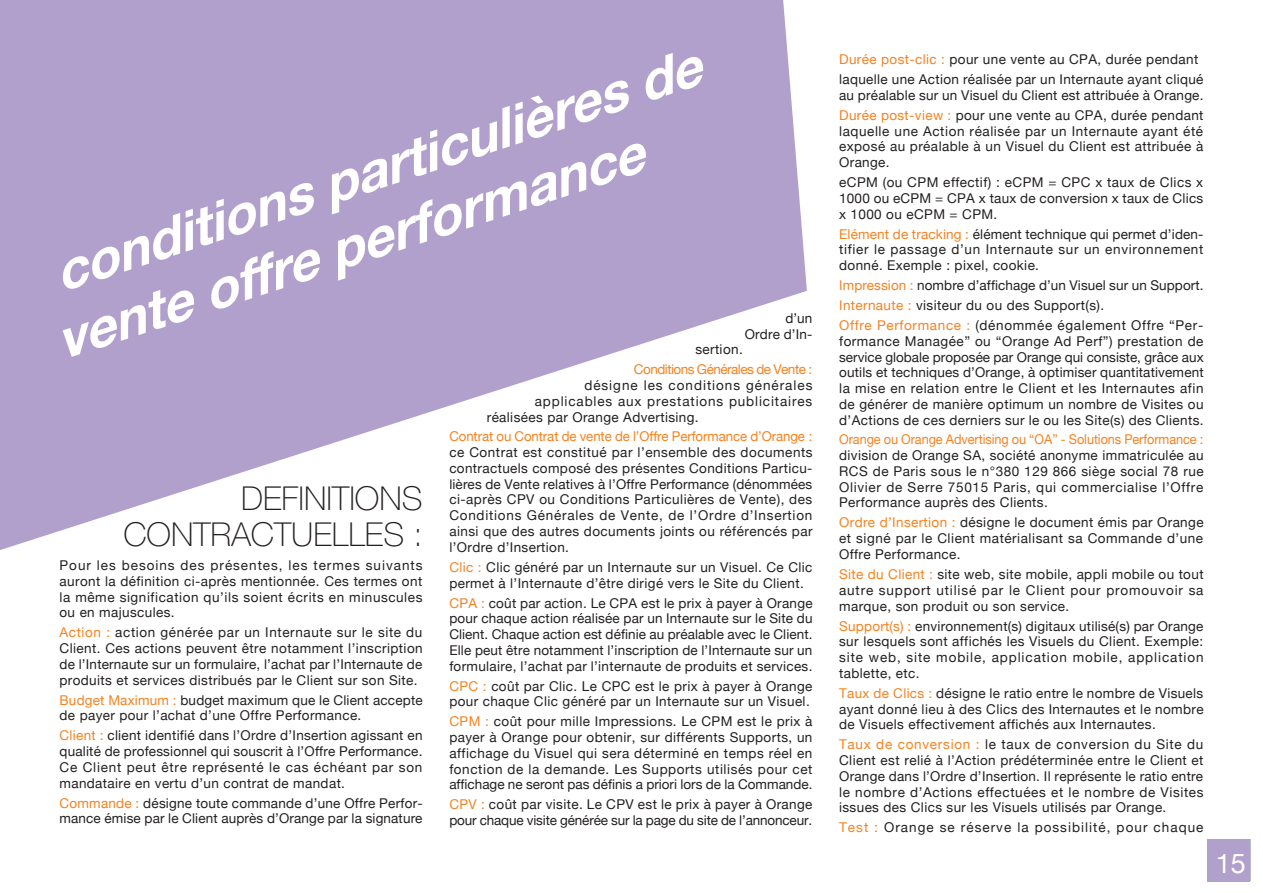
<style>
.page{position:relative;width:1263px;height:893px;background:#fff}
.page>*{position:absolute;margin:0;border:0;box-sizing:border-box;transform-origin:0 0}
.t1{font:italic 700 54px/64.8px "Helvetica Neue";color:#fff}
.t2{font:100 33px/36px "Helvetica Neue LT Std";color:#231f20;text-align:right}
.t3{font:27px "Helvetica Neue";color:#fff}
.t4{font:13.5px/15.8px "Helvetica Neue";letter-spacing:.03em;color:#231f20;text-align:justify}
.t5{font:13.5px/15.8px "Helvetica Neue";letter-spacing:.01em;color:#231f20}
.t6{font:13.5px/15.8px "Helvetica Neue";letter-spacing:-.01em;color:#231f20}
.t7{font:13.5px "Helvetica Neue";letter-spacing:.075em;color:#231f20}
.t8{font:13.5px "Helvetica Neue";letter-spacing:.065em;color:#231f20}
.t9{font:13.5px/20px "Helvetica Neue";letter-spacing:-.035em;color:#f58220;text-align:center}
.s1{color:#231f20}
.s2{color:#fff}
.s3{color:#f58220}
</style>
<div class="page">
<svg style="left:0;top:0;width:807px;height:550px;fill:#b2a0cc"></svg>
<div style="left:1208px;top:839px;width:42px;height:42px;background:#b2a0cc"></div>
<h1 class="t1" style="left:26px;top:248px;width:698px;text-indent:20px;rotate:-18deg">conditions particulières de vente offre performance</h1>
<p class="t5" style="left:745px;top:310px;width:69px;text-align:right">d’un<br>Ordre d’In-</p>
<p class="t9" style="left:634px;top:339px;width:180px"><span class="s1">sertion.<br></span>Conditions Générales de Vente<span class="s2">.</span>:</p>
<p class="t7" style="left:584px;top:377px;width:230px">désigne les conditions générales</p>
<p class="t8" style="left:535px;top:393px;width:279px">applicables aux prestations publicitaires</p>
<p class="t4" style="left:487px;top:409px;width:213px">réalisées par Orange Advertising.</p>
<p class="t4" style="left:449px;top:429px;width:365px"><span class="s3">Contrat ou Contrat de vente de l’Offre Performance d’Orange</span><span class="s2">.</span><span class="s3">: </span>ce Contrat est constitué par l’ensemble des documents contractuels composé des présentes Conditions Particu&shy;lières de Vente relatives à l’Offre Performance (dénommées ci-après CPV ou Conditions Particulières de Vente), des Conditions Générales de Vente, de l’Ordre d’Insertion ainsi que des autres documents joints ou référencés par l’Ordre d’Insertion.</p>
<p class="t4" style="left:449px;top:559px;width:365px"><span class="s3">Clic :</span> Clic généré par un Internaute sur un Visuel. Ce Clic permet à l’Internaute d’être dirigé vers le Site du Client.</p>
<p class="t4" style="left:449px;top:595px;width:365px"><span class="s3">CPA :</span> coût par action. Le CPA est le prix à payer à Orange pour chaque action réalisée par un Internaute sur le Site du Client. Chaque action est définie au préalable avec le Client.<br>Elle peut être notamment l’inscription de l’Internaute sur un formulaire, l’achat par l’internaute de produits et services.</p>
<p class="t4" style="left:449px;top:678px;width:365px"><span class="s3">CPC :</span> coût par Clic. Le CPC est le prix à payer à Orange pour chaque Clic généré par un Internaute sur un Visuel.</p>
<p class="t4" style="left:449px;top:713px;width:365px"><span class="s3">CPM :</span> coût pour mille Impressions. Le CPM est le prix à payer à Orange pour obtenir, sur différents Supports, un affichage du Visuel qui sera déterminé en temps réel en fonction de la demande. Les Supports utilisés pour cet affichage ne seront pas définis a priori lors de la Commande.</p>
<p class="t6" style="left:449px;top:796px;width:365px"><span class="s3">CPV :</span> coût par visite. Le CPV est le prix à payer à Orange pour chaque visite générée sur la page du site de l’annonceur.</p>
<h2 class="t2" style="left:123px;top:480px;width:301px">DEFINITIONS<br>CONTRACTUELLES :</h2>
<p class="t4" style="left:60px;top:557px;width:364px">Pour les besoins des présentes, les termes suivants auront la définition ci-après mentionnée. Ces termes ont la même signification qu’ils soient écrits en minuscules ou en majuscules.</p>
<p class="t4" style="left:60px;top:624px;width:365px"><span class="s3">Action :</span> action générée par un Internaute sur le site du Client. Ces actions peuvent être notamment l’inscription de l’Internaute sur un formulaire, l’achat par l’Internaute de produits et services distribués par le Client sur son Site.</p>
<p class="t4" style="left:60px;top:692px;width:365px"><span class="s3">Budget Maximum :</span> budget maximum que le Client accepte de payer pour l’achat d’une Offre Performance.</p>
<p class="t4" style="left:60px;top:728px;width:364px"><span class="s3">Client :</span> client identifié dans l’Ordre d’Insertion agissant en qualité de professionnel qui souscrit à l’Offre Performance.<br>Ce Client peut être représenté le cas échéant par son mandataire en vertu d’un contrat de mandat.</p>
<p class="t5" style="left:60px;top:795px;width:365px"><span class="s3">Commande :</span> désigne toute commande d’une Offre Perfor&shy;mance émise par le Client auprès d’Orange par la signature</p>
<p class="t4" style="left:839px;top:49px;width:366px;line-height:20px"><span class="s3">Durée post-clic :</span> pour une vente au CPA, durée pendant laquelle une Action réalisée par un Internaute ayant cliqué</p>
<p class="t4" style="left:839px;top:85px;width:366px;line-height:20px">au préalable sur un Visuel du Client est attribuée à Orange.<br><span class="s3">Durée post-view :</span> pour une vente au CPA, durée pendant</p>
<p class="t4" style="left:839px;top:123px;width:366px">laquelle une Action réalisée par un Internaute ayant été exposé au préalable à un Visuel du Client est attribuée à Orange.</p>
<p class="t4" style="left:839px;top:174px;width:366px">eCPM (ou CPM effectif) : eCPM = CPC x taux de Clics x 1000 ou eCPM = CPA x taux de conversion x taux de Clics x 1000 ou eCPM = CPM.</p>
<p class="t4" style="left:839px;top:226px;width:366px"><span class="s3">Elément de tracking :</span> élément technique qui permet d’iden&shy;tifier le passage d’un Internaute sur un environnement donné. Exemple : pixel, cookie.</p>
<p class="t4" style="left:839px;top:275px;width:366px;line-height:20px;text-align:left"><span class="s3">Impression :</span> nombre d’affichage d’un Visuel sur un Support.<br><span class="s3">Internaute :</span> visiteur du ou des Support(s).<br><span class="s3">Offre Performance :</span> (dénommée également Offre “Per-</p>
<p class="t4" style="left:839px;top:333px;width:366px">formance Managée” ou “Orange Ad Perf”) prestation de service globale proposée par Orange qui consiste, grâce aux outils et techniques d’Orange, à optimiser quantitativement la mise en relation entre le Client et les Internautes afin de générer de manière optimum un nombre de Visites ou d’Actions de ces derniers sur le ou les Site(s) des Clients.</p>
<p class="t4" style="left:839px;top:432px;width:366px"><span class="s3">Orange ou Orange Advertising ou “OA” - Solutions Performance</span><span class="s2">.</span><span class="s3">: </span>division de Orange SA, société anonyme immatriculée au RCS de Paris sous le n°380 129 866 siège social 78 rue Olivier de Serre 75015 Paris, qui commercialise l’Offre Performance auprès des Clients.</p>
<p class="t4" style="left:839px;top:515px;width:366px"><span class="s3">Ordre d’Insertion :</span> désigne le document émis par Orange et signé par le Client matérialisant sa Commande d’une Offre Performance.</p>
<p class="t4" style="left:839px;top:566px;width:366px"><span class="s3">Site du Client :</span> site web, site mobile, appli mobile ou tout autre support utilisé par le Client pour promouvoir sa marque, son produit ou son service.</p>
<p class="t4" style="left:839px;top:618px;width:366px"><span class="s3">Support(s) :</span> environnement(s) digitaux utilisé(s) par Orange sur lesquels sont affichés les Visuels du Client. Exemple: site web, site mobile, application mobile, application tablette, etc.</p>
<p class="t4" style="left:839px;top:685px;width:366px"><span class="s3">Taux de Clics :</span> désigne le ratio entre le nombre de Visuels ayant donné lieu à des Clics des Internautes et le nombre de Visuels effectivement affichés aux Internautes.</p>
<p class="t4" style="left:839px;top:736px;width:366px"><span class="s3">Taux de conversion :</span> le taux de conversion du Site du Client est relié à l’Action prédéterminée entre le Client et Orange dans l’Ordre d’Insertion. Il représente le ratio entre le nombre d’Actions effectuées et le nombre de Visites issues des Clics sur les Visuels utilisés par Orange.</p>
<p class="t7" style="left:839px;top:819px;width:366px"><span class="s3">Test :</span> Orange se réserve la possibilité, pour chaque</p>
<h3 class="t3" style="left:1216px;top:847px;width:32px">15</h3>
</div>
